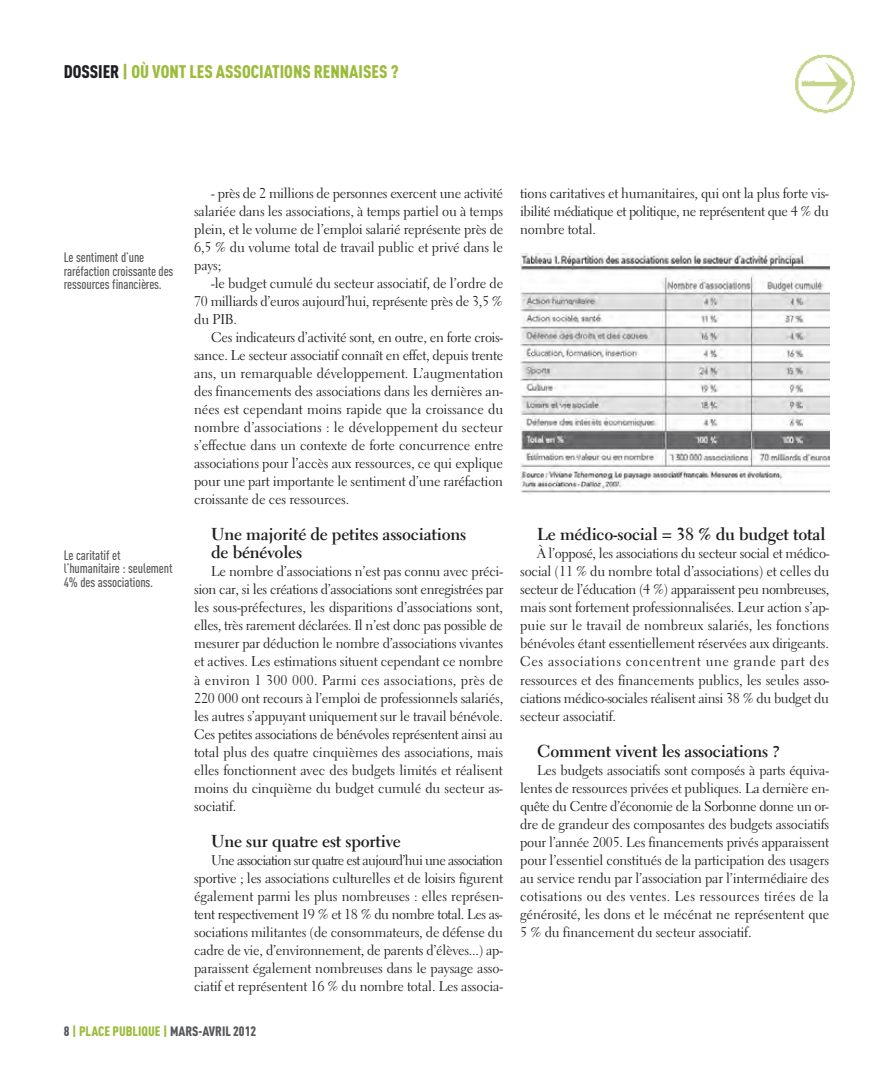
<style>
.page{position:relative;width:893px;height:1085px;background:#fff}
.page>*{position:absolute;margin:0;border:0;box-sizing:border-box;transform-origin:0 0}
.t1{font:900 18px "DIN Cond";color:#9cbb3b}
.t2{font:700 17.25px/18px "Electra LT";letter-spacing:-.01em;color:#1f1e21}
.t3{font:14.1px/18px "Electra LT";letter-spacing:-.01em;color:#1f1e21;text-align:justify}
.t4{font:500 13.5px/13.5px "DIN Cond";letter-spacing:-.01em;color:#58595b}
.t5{font:900 13.5px "DIN Cond";color:#58595b}
.s1{color:#1f1e21}
.s2{color:#9cbb3b}
</style>
<div class="page">
<img style="left:520px;top:254px;width:309px;height:239px">
<img style="left:795px;top:54px;width:60px;height:60px">
<p class="t1" style="left:64px;top:60px;width:336px"><span class="s1">DOSSIER</span> | OÙ VONT LES ASSOCIATIONS RENNAISES ?</p>
<p class="t4" style="left:64px;top:250px;width:111px">Le sentiment d’une raréfaction croissante des ressources financières.</p>
<p class="t4" style="left:64px;top:547px;width:110px">Le caritatif et l’humanitaire : seulement<br>4% des associations.</p>
<p class="t3" style="left:194px;top:186px;width:311px;text-indent:17px">- près de 2 millions de personnes exercent une activité salariée dans les associations, à temps partiel ou à temps plein, et le volume de l’emploi salarié représente près de 6,5 % du volume total de travail public et privé dans le pays;</p>
<p class="t3" style="left:194px;top:276px;width:310px;text-indent:17px">-le budget cumulé du secteur associatif, de l’ordre de 70 milliards d’euros aujourd’hui, représente près de 3,5 % du PIB.</p>
<p class="t3" style="left:194px;top:330px;width:311px;text-indent:17px">Ces indicateurs d’activité sont, en outre, en forte crois&shy;sance. Le secteur associatif connaît en effet, depuis trente ans, un remarquable développement. L’augmentation des financements des associations dans les dernières an&shy;nées est cependant moins rapide que la croissance du nombre d’associations : le développement du secteur s’effectue dans un contexte de forte concurrence entre associations pour l’accès aux ressources, ce qui explique pour une part importante le sentiment d’une raréfaction croissante de ces ressources.</p>
<p class="t2" style="left:211px;top:527px;width:257px">Une majorité de petites associations de bénévoles</p>
<p class="t3" style="left:194px;top:564px;width:311px;text-indent:17px">Le nombre d’associations n’est pas connu avec préci&shy;sion car, si les créations d’associations sont enregistrées par les sous-préfectures, les disparitions d’associations sont, elles, très rarement déclarées. Il n’est donc pas possible de mesurer par déduction le nombre d’associations vivantes et actives. Les estimations situent cependant ce nombre à environ 1 300 000. Parmi ces associations, près de 220 000 ont recours à l’emploi de professionnels salariés, les autres s’appuyant uniquement sur le travail bénévole.<br>Ces petites associations de bénévoles représentent ainsi au total plus des quatre cinquièmes des associations, mais elles fonctionnent avec des budgets limités et réalisent moins du cinquième du budget cumulé du secteur as&shy;sociatif.</p>
<p class="t2" style="left:211px;top:833px;width:191px">Une sur quatre est sportive</p>
<p class="t3" style="left:194px;top:852px;width:311px;text-indent:17px">Une association sur quatre est aujourd’hui une association sportive ; les associations culturelles et de loisirs figurent également parmi les plus nombreuses : elles représen&shy;tent respectivement 19 % et 18 % du nombre total. Les as&shy;sociations militantes (de consommateurs, de défense du cadre de vie, d’environnement, de parents d’élèves...) ap&shy;paraissent également nombreuses dans le paysage asso&shy;ciatif et représentent 16 % du nombre total. Les associa-</p>
<p class="t5" style="left:64px;top:1022px;width:194px">8 <span class="s2">| PLACE PUBLIQUE |</span> MARS-AVRIL 2012</p>
<p class="t3" style="left:520px;top:186px;width:310px">tions caritatives et humanitaires, qui ont la plus forte vis&shy;ibilité médiatique et politique, ne représentent que 4 % du nombre total.</p>
<p class="t2" style="left:537px;top:527px;width:290px">Le médico-social = 38 % du budget total</p>
<p class="t3" style="left:520px;top:546px;width:311px;text-indent:17px">À l’opposé, les associations du secteur social et médico&shy;social (11 % du nombre total d’associations) et celles du secteur de l’éducation (4 %) apparaissent peu nombreuses, mais sont fortement professionnalisées. Leur action s’ap&shy;puie sur le travail de nombreux salariés, les fonctions bénévoles étant essentiellement réservées aux dirigeants.<br>Ces associations concentrent une grande part des ressources et des financements publics, les seules asso&shy;ciations médico-sociales réalisent ainsi 38 % du budget du secteur associatif.</p>
<p class="t2" style="left:537px;top:743px;width:244px">Comment vivent les associations ?</p>
<p class="t3" style="left:520px;top:762px;width:311px;text-indent:17px">Les budgets associatifs sont composés à parts équiva&shy;lentes de ressources privées et publiques. La dernière en&shy;quête du Centre d’économie de la Sorbonne donne un or&shy;dre de grandeur des composantes des budgets associatifs pour l’année 2005. Les financements privés apparaissent pour l’essentiel constitués de la participation des usagers au service rendu par l’association par l’intermédiaire des cotisations ou des ventes. Les ressources tirées de la générosité, les dons et le mécénat ne représentent que 5 % du financement du secteur associatif.</p>
</div>
